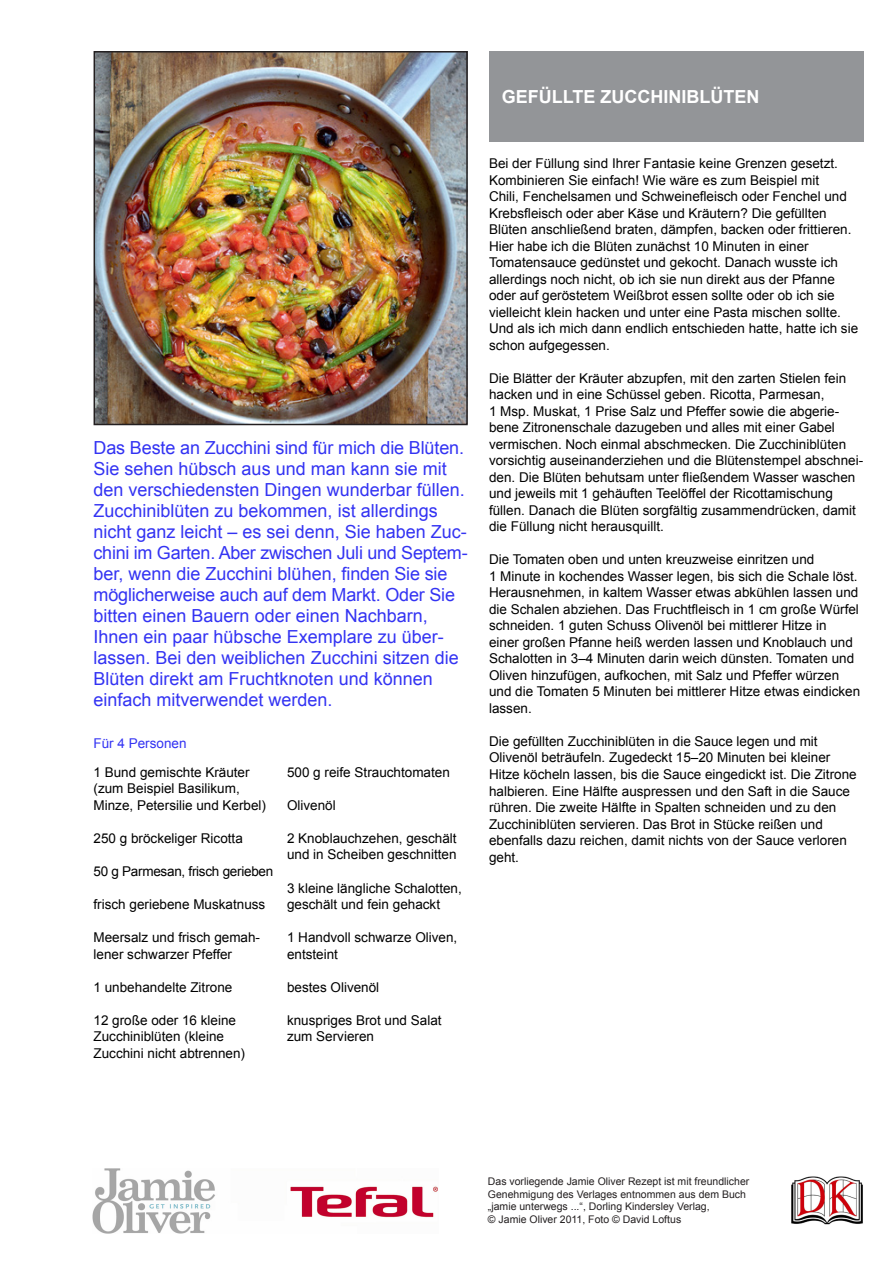
<style>
.page{position:relative;width:893px;height:1263px;background:#fff}
.page>*{position:absolute;margin:0;border:0;box-sizing:border-box;transform-origin:0 0}
.t1{font:18px/21px "Arial";color:#3333f3}
.t2{font:700 18px "Arial";color:#fff}
.t3{font:13.5px/16.5px "Arial";color:#000}
.t4{font:13.5px "Arial";letter-spacing:-.02em;color:#000}
.t5{font:13.5px "Arial";color:#3333f3}
.t6{font:10.5px/12.6px "Arial";color:#231f20}
</style>
<div class="page">
<img style="left:97px;top:54px;width:368px;height:368px">
<div style="left:94px;top:51px;width:374px;height:374px;border:2px solid #231f20"></div>
<div style="left:489px;top:51px;width:374px;height:91px;background:#939598"></div>
<img style="left:791px;top:1176px;width:72px;height:48px">
<img style="left:92px;top:1168px;width:346px;height:66px">
<p class="t2" style="left:502px;top:85px;width:259px">GEFÜLLTE ZUCCHINIBLÜTEN</p>
<p class="t1" style="left:94px;top:437px;width:376px">Das Beste an Zucchini sind für mich die Blüten.<br>Sie sehen hübsch aus und man kann sie mit den verschiedensten Dingen wunderbar füllen.<br>Zucchiniblüten zu bekommen, ist allerdings nicht ganz leicht – es sei denn, Sie haben Zuc&shy;chini im Garten. Aber zwischen Juli und Septem&shy;ber, wenn die Zucchini blühen, finden Sie sie möglicherweise auch auf dem Markt. Oder Sie bitten einen Bauern oder einen Nachbarn, Ihnen ein paar hübsche Exemplare zu über&shy;lassen. Bei den weiblichen Zucchini sitzen die Blüten direkt am Fruchtknoten und können</p>
<p class="t1" style="left:94px;top:689px;width:241px">einfach mitverwendet werden.</p>
<p class="t5" style="left:94px;top:734px;width:95px">Für 4 Personen</p>
<p class="t3" style="left:94px;top:764px;width:158px">1 Bund gemischte Kräuter</p>
<p class="t3" style="left:94px;top:781px;width:148px">(zum Beispiel Basilikum,</p>
<p class="t3" style="left:94px;top:797px;width:174px">Minze, Petersilie und Kerbel)</p>
<p class="t3" style="left:94px;top:830px;width:151px">250 g bröckeliger Ricotta</p>
<p class="t4" style="left:94px;top:862px;width:181px">50 g Parmesan, frisch gerieben</p>
<p class="t3" style="left:94px;top:896px;width:173px">frisch geriebene Muskatnuss</p>
<p class="t3" style="left:94px;top:929px;width:168px">Meersalz und frisch gemah&shy;lener schwarzer Pfeffer</p>
<p class="t3" style="left:94px;top:979px;width:140px">1 unbehandelte Zitrone</p>
<p class="t3" style="left:94px;top:1012px;width:144px">12 große oder 16 kleine</p>
<p class="t3" style="left:94px;top:1028px;width:132px">Zucchiniblüten (kleine</p>
<p class="t3" style="left:94px;top:1045px;width:153px">Zucchini nicht abtrennen)</p>
<p class="t3" style="left:287px;top:764px;width:164px">500 g reife Strauchtomaten</p>
<p class="t3" style="left:287px;top:797px;width:50px">Olivenöl</p>
<p class="t3" style="left:287px;top:830px;width:171px">2 Knoblauchzehen, geschält</p>
<p class="t3" style="left:287px;top:847px;width:171px">und in Scheiben geschnitten</p>
<p class="t3" style="left:287px;top:880px;width:176px">3 kleine längliche Schalotten,</p>
<p class="t3" style="left:287px;top:896px;width:155px">geschält und fein gehackt</p>
<p class="t3" style="left:287px;top:929px;width:172px">1 Handvoll schwarze Oliven,</p>
<p class="t3" style="left:287px;top:946px;width:53px">entsteint</p>
<p class="t3" style="left:287px;top:979px;width:94px">bestes Olivenöl</p>
<p class="t3" style="left:287px;top:1012px;width:156px">knuspriges Brot und Salat</p>
<p class="t3" style="left:287px;top:1028px;width:89px">zum Servieren</p>
<p class="t3" style="left:489px;top:156px;width:364px">Bei der Füllung sind Ihrer Fantasie keine Grenzen gesetzt.<br>Kombinieren Sie einfach! Wie wäre es zum Beispiel mit Chili, Fenchelsamen und Schweinefleisch oder Fenchel und Krebsfleisch oder aber Käse und Kräutern? Die gefüllten Blüten anschließend braten, dämpfen, backen oder frittieren.<br>Hier habe ich die Blüten zunächst 10 Minuten in einer Tomatensauce gedünstet und gekocht. Danach wusste ich allerdings noch nicht, ob ich sie nun direkt aus der Pfanne</p>
<p class="t3" style="left:489px;top:288px;width:371px">oder auf geröstetem Weißbrot essen sollte oder ob ich sie vielleicht klein hacken und unter eine Pasta mischen sollte.<br>Und als ich mich dann endlich entschieden hatte, hatte ich sie schon aufgegessen.</p>
<p class="t3" style="left:489px;top:370px;width:376px">Die Blätter der Kräuter abzupfen, mit den zarten Stielen fein hacken und in eine Schüssel geben. Ricotta, Parmesan,<br>1 Msp. Muskat, 1 Prise Salz und Pfeffer sowie die abgerie&shy;bene Zitronenschale dazugeben und alles mit einer Gabel vermischen. Noch einmal abschmecken. Die Zucchiniblüten vorsichtig auseinanderziehen und die Blütenstempel abschnei&shy;den. Die Blüten behutsam unter fließendem Wasser waschen und jeweils mit 1 gehäuften Teelöffel der Ricottamischung füllen. Danach die Blüten sorgfältig zusammendrücken, damit die Füllung nicht herausquillt.</p>
<p class="t3" style="left:489px;top:552px;width:373px">Die Tomaten oben und unten kreuzweise einritzen und<br>1 Minute in kochendes Wasser legen, bis sich die Schale löst.<br>Herausnehmen, in kaltem Wasser etwas abkühlen lassen und die Schalen abziehen. Das Fruchtfleisch in 1 cm große Würfel schneiden. 1 guten Schuss Olivenöl bei mittlerer Hitze in<br>einer großen Pfanne heiß werden lassen und Knoblauch und Schalotten in 3–4 Minuten darin weich dünsten. Tomaten und Oliven hinzufügen, aufkochen, mit Salz und Pfeffer würzen und die Tomaten 5 Minuten bei mittlerer Hitze etwas eindicken lassen.</p>
<p class="t3" style="left:489px;top:733px;width:369px">Die gefüllten Zucchiniblüten in die Sauce legen und mit Olivenöl beträufeln. Zugedeckt 15–20 Minuten bei kleiner Hitze köcheln lassen, bis die Sauce eingedickt ist. Die Zitrone halbieren. Eine Hälfte auspressen und den Saft in die Sauce rühren. Die zweite Hälfte in Spalten schneiden und zu den Zucchiniblüten servieren. Das Brot in Stücke reißen und ebenfalls dazu reichen, damit nichts von der Sauce verloren geht.</p>
<p class="t6" style="left:488px;top:1175px;width:263px">Das vorliegende Jamie Oliver Rezept ist mit freundlicher<br>Genehmigung des Verlages entnommen aus dem Buch</p>
<p class="t6" style="left:488px;top:1200px;width:223px">„jamie unterwegs ...“, Dorling Kindersley Verlag,</p>
<p class="t6" style="left:488px;top:1213px;width:195px">© Jamie Oliver 2011, Foto © David Loftus</p>
</div>
